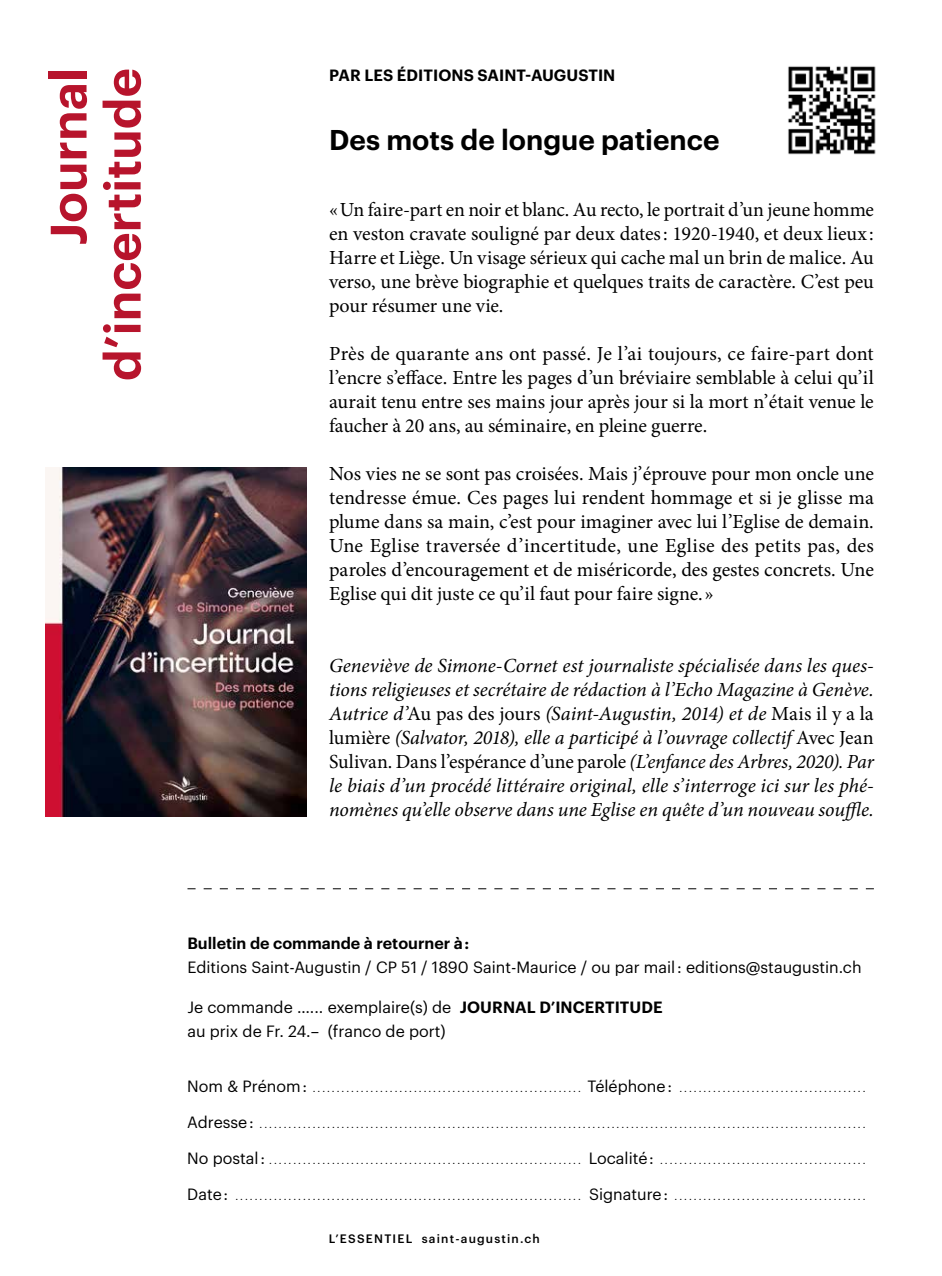
<style>
.page{position:relative;width:942px;height:1276px;background:#fff}
.page>*{position:absolute;margin:0;border:0;box-sizing:border-box;transform-origin:0 0}
.t1{font:600 50px/54px "Graphik";color:#b7142c;text-align:right}
.t2{font:600 28px "Graphik";color:#000}
.t3{font:20px/24px "Minion Pro";letter-spacing:-.005em;color:#000;text-align:justify}
.t4{font:italic 20px/24px "Minion Pro";letter-spacing:-.005em;color:#000;text-align:justify}
.t5{font:16px/24px "Graphik";color:#000}
.t6{font:600 16px "Graphik";color:#000}
.t7{font:500 12px "Graphik";letter-spacing:.1em;color:#000}
.t8{font:10px "Graphik";color:#000}
.s1{font-style:normal}
.s2{font-weight:600}
.s3{font-size:16px}
</style>
<div class="page">
<img style="left:788px;top:66px;width:88px;height:89px">
<svg style="left:187px;top:888px;width:686px;height:1px"></svg>
<img style="left:45px;top:467px;width:261px;height:349px">
<h1 class="t1" style="left:37px;top:381px;width:314px;rotate:-90deg">Journal d’incertitude</h1>
<p class="t6" style="left:329px;top:63px;width:288px">PAR LES ÉDITIONS SAINT-AUGUSTIN</p>
<h2 class="t2" style="left:329px;top:119px;width:391px">Des mots de longue patience</h2>
<p class="t3" style="left:329px;top:198px;width:546px">«Un faire-part en noir et blanc. Au recto, le portrait d’un jeune homme en veston cravate souligné par deux dates: 1920-1940, et deux lieux:<br>Harre et Liège. Un visage sérieux qui cache mal un brin de malice. Au verso, une brève biographie et quelques traits de caractère. C’est peu pour résumer une vie.</p>
<p class="t3" style="left:329px;top:342px;width:546px">Près de quarante ans ont passé. Je l’ai toujours, ce faire-part dont l’encre s’efface. Entre les pages d’un bréviaire semblable à celui qu’il aurait tenu entre ses mains jour après jour si la mort n’était venue le faucher à 20 ans, au séminaire, en pleine guerre.</p>
<p class="t3" style="left:329px;top:462px;width:546px">Nos vies ne se sont pas croisées. Mais j’éprouve pour mon oncle une tendresse émue. Ces pages lui rendent hommage et si je glisse ma plume dans sa main, c’est pour imaginer avec lui l’Eglise de demain.<br>Une Eglise traversée d’incertitude, une Eglise des petits pas, des paroles d’encouragement et de miséricorde, des gestes concrets. Une Eglise qui dit juste ce qu’il faut pour faire signe.»</p>
<p class="t4" style="left:329px;top:654px;width:546px">Geneviève de Simone-Cornet est journaliste spécialisée dans les ques&shy;tions religieuses et secrétaire de rédaction à l’Echo Magazine à Genève.<br>Autrice d’<span class="s1">Au pas des jours</span> (Saint-Augustin, 2014) et de <span class="s1">Mais il y a la lumière</span> (Salvator, 2018), elle a participé à l’ouvrage collectif <span class="s1">Avec Jean Sulivan. Dans l’espérance d’une parole</span> (L’enfance des Arbres, 2020). Par le biais d’un procédé littéraire original, elle s’interroge ici sur les phé&shy;nomènes qu’elle observe dans une Eglise en quête d’un nouveau souffle.</p>
<p class="t6" style="left:187px;top:931px;width:283px">Bulletin de commande à retourner à :</p>
<p class="t5" style="left:187px;top:954px;width:675px">Editions Saint-Augustin / CP 51 / 1890 Saint-Maurice / ou par mail : editions@staugustin.ch</p>
<p class="t5" style="left:187px;top:994px;width:476px">Je commande …... exemplaire(s) de <span class="s2">JOURNAL D’INCERTITUDE </span>au prix de Fr. 24.– (franco de port)</p>
<p class="t8" style="left:187px;top:1080px;width:679px"><span class="s3">Nom &amp; Prénom :</span> ........................................................ <span class="s3">Téléphone :</span> .......................................</p>
<p class="t8" style="left:187px;top:1116px;width:679px"><span class="s3">Adresse :</span> ..............................................................................................................................</p>
<p class="t8" style="left:187px;top:1152px;width:679px"><span class="s3">No postal :</span> ................................................................. <span class="s3">Localité :</span> ...........................................</p>
<p class="t8" style="left:187px;top:1188px;width:679px"><span class="s3">Date :</span> ........................................................................ <span class="s3">Signature :</span> ........................................</p>
<p class="t7" style="left:329px;top:1229px;width:212px">L’ESSENTIEL saint-augustin.ch</p>
</div>
